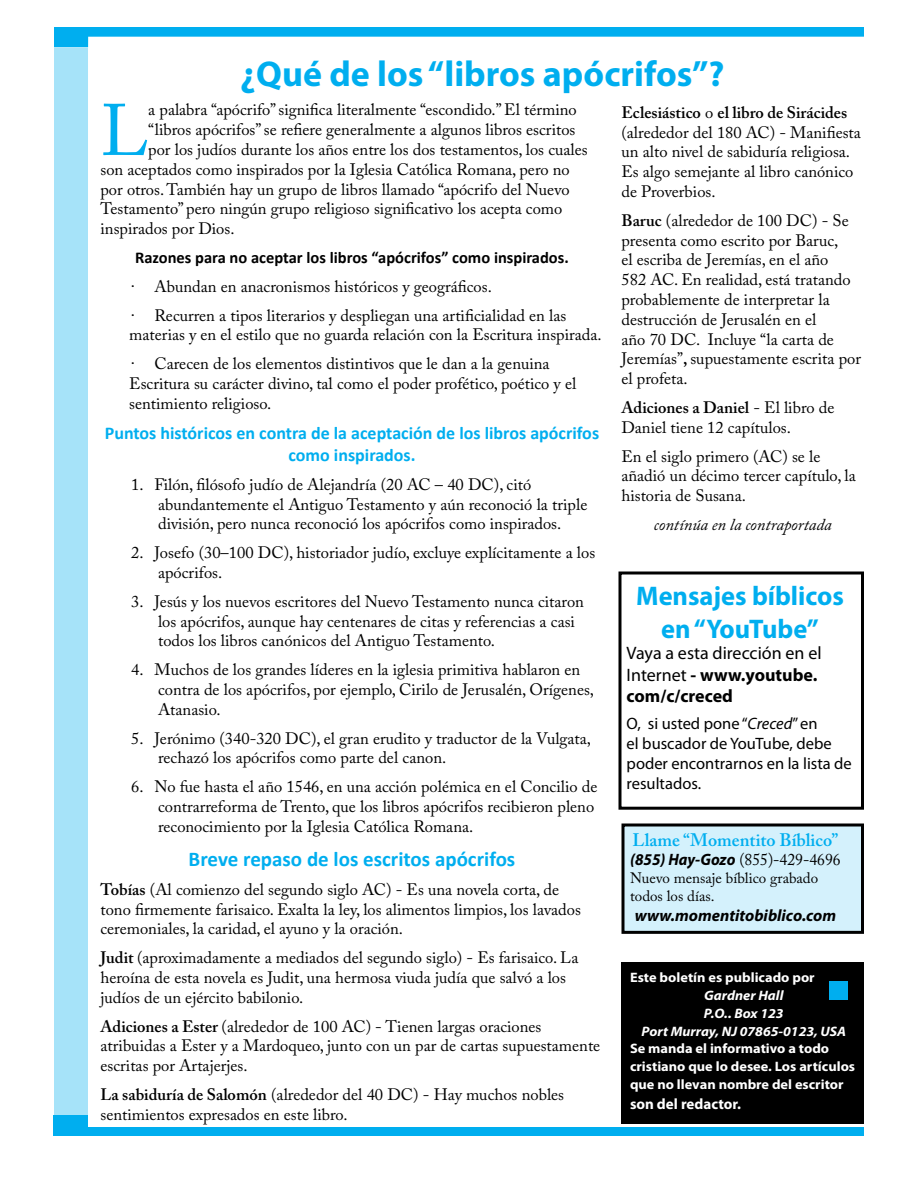
<style>
.page{position:relative;width:918px;height:1188px;background:#fff}
.page>*{position:absolute;margin:0;border:0;box-sizing:border-box;transform-origin:0 0}
.t1{font:72.15px "Adobe Caslon Pro";color:#00aeef}
.t2{font:700 36px "Myriad Pro";color:#00aeef}
.t3{font:700 27px/32.4px "Myriad Pro";color:#00aeef;text-align:center}
.t4{font:700 21px "Calibri";color:#00aeef}
.t5{font:700 18px/21.6px "Calibri";color:#00aeef;text-align:center}
.t6{font:18px/21.6px "Myriad Pro";color:#000}
.t7{font:600 18px "Adobe Caslon Pro";color:#00aeef}
.t8{font:16.5px/19.8px "Adobe Caslon Pro";color:#000}
.t9{font:16.5px/19.8px "Myriad Pro";color:#000}
.t10{font:700 16.5px "Calibri";color:#000}
.t11{font:16.5px "Adobe Caslon Pro";color:#000;scale:.95 1}
.t12{font:italic 16.5px "Adobe Caslon Pro";color:#000}
.t13{font:italic 700 16.5px "Myriad Pro";color:#000}
.t14{font:15px/18px "Adobe Caslon Pro";color:#000}
.t15{font:700 15px "Myriad Pro";color:#fff}
.t16{font:700 13.65px/17.9px "Myriad Pro";color:#fff;scale:1.05 1}
.t17{font:italic 700 13.65px/17.9px "Myriad Pro";color:#fff;text-align:center;scale:1.05 1}
.s1{font-weight:600}
.s2{font-weight:700}
.s3{font-style:italic}
.s4{font-family:"Myriad Pro";font-weight:700;font-style:italic}
</style>
<div class="page">
<div style="left:54px;top:48px;width:34px;height:1075px;background:#a6e3f9"></div>
<svg style="left:54px;top:27px;width:810px;height:20px"></svg>
<div style="left:621px;top:962px;width:243px;height:162px;background:#000"></div>
<div style="left:53px;top:1127px;width:811px;height:9px;background:#00aeef"></div>
<div style="left:54px;top:1115px;width:34px;height:12px;background:#00aeef"></div>
<div style="left:829px;top:981px;width:19px;height:18px;background:#00aeef"></div>
<div style="left:623px;top:825px;width:239px;height:107px;background:#d4f1fc"></div>
<div style="left:621px;top:824px;width:243px;height:110px;border:3px solid #000"></div>
<div style="left:618px;top:572px;width:246px;height:238px;border:3px solid #000"></div>
<h2 class="t2" style="left:240px;top:51px;width:486px">¿Qué de los “libros apócrifos”?</h2>
<h1 class="t1" style="left:100px;top:88px;width:49px">L</h1>
<p class="t8" style="left:148px;top:100px;width:430px">a palabra “apócrifo” significa literalmente “escondido.” El término</p>
<p class="t8" style="left:148px;top:120px;width:429px">“libros apócrifos” se refiere generalmente a algunos libros escritos</p>
<p class="t8" style="left:148px;top:139px;width:441px">por los judíos durante los años entre los dos testamentos, los cuales</p>
<p class="t8" style="left:100px;top:159px;width:471px">son aceptados como inspirados por la Iglesia Católica Romana, pero no</p>
<p class="t8" style="left:100px;top:179px;width:471px">por otros. También hay un grupo de libros llamado “apócrifo del Nuevo</p>
<p class="t8" style="left:100px;top:199px;width:463px">Testamento” pero ningún grupo religioso significativo los acepta como</p>
<p class="t8" style="left:100px;top:219px;width:136px">inspirados por Dios.</p>
<p class="t10" style="left:135px;top:247px;width:435px">Razones para no aceptar los libros “apócrifos” como inspirados.</p>
<p class="t8" style="left:131px;top:272px;width:437px;line-height:28.8px">· Abundan en anacronismos históricos y geográficos.<br>· Recurren a tipos literarios y despliegan una artificialidad en las</p>
<p class="t8" style="left:129px;top:320px;width:474px;line-height:28.8px">materias y en el estilo que no guarda relación con la Escritura inspirada. · Carecen de los elementos distintivos que le dan a la genuina</p>
<p class="t8" style="left:129px;top:373px;width:448px">Escritura su carácter divino, tal como el poder profético, poético y el sentimiento religioso.</p>
<p class="t5" style="left:105px;top:423px;width:496px">Puntos históricos en contra de la aceptación de los libros apócrifos como inspirados.</p>
<p class="t8" style="left:158px;top:474px;width:431px;text-indent:-27px">1. Filón, filósofo judío de Alejandría (20 AC – 40 DC), citó abundantemente el Antiguo Testamento y aún reconoció la triple división, pero nunca reconoció los apócrifos como inspirados.</p>
<p class="t8" style="left:158px;top:543px;width:439px;text-indent:-27px">2. Josefo (30–100 DC), historiador judío, excluye explícitamente a los apócrifos.</p>
<p class="t8" style="left:158px;top:591px;width:427px;text-indent:-27px">3. Jesús y los nuevos escritores del Nuevo Testamento nunca citaron los apócrifos, aunque hay centenares de citas y referencias a casi todos los libros canónicos del Antiguo Testamento.</p>
<p class="t8" style="left:158px;top:660px;width:438px;text-indent:-27px">4. Muchos de los grandes líderes en la iglesia primitiva hablaron en contra de los apócrifos, por ejemplo, Cirilo de Jerusalén, Orígenes,<br>Atanasio.</p>
<p class="t8" style="left:158px;top:728px;width:435px;text-indent:-27px">5. Jerónimo (340-320 DC), el gran erudito y traductor de la Vulgata, rechazó los apócrifos como parte del canon.</p>
<p class="t8" style="left:158px;top:777px;width:441px;text-indent:-27px">6. No fue hasta el año 1546, en una acción polémica en el Concilio de contrarreforma de Trento, que los libros apócrifos recibieron pleno reconocimiento por la Iglesia Católica Romana.</p>
<p class="t4" style="left:189px;top:846px;width:328px">Breve repaso de los escritos apócrifos</p>
<p class="t8" style="left:100px;top:879px;width:482px"><span class="s1">Tobías</span> (Al comienzo del segundo siglo AC) - Es una novela corta, de tono firmemente farisaico. Exalta la ley, los alimentos limpios, los lavados ceremoniales, la caridad, el ayuno y la oración.</p>
<p class="t8" style="left:100px;top:948px;width:479px"><span class="s1">Judit</span> (aproximadamente a mediados del segundo siglo) - Es farisaico. La heroína de esta novela es Judit, una hermosa viuda judía que salvó a los judíos de un ejército babilonio.</p>
<p class="t8" style="left:100px;top:1016px;width:501px"><span class="s1">Adiciones a Ester</span> (alrededor de 100 AC) - Tienen largas oraciones atribuidas a Ester y a Mardoqueo, junto con un par de cartas supuestamente escritas por Artajerjes.</p>
<p class="t8" style="left:100px;top:1084px;width:465px"><span class="s1">La sabiduría de Salomón</span> (alrededor del 40 DC) - Hay muchos nobles sentimientos expresados en este libro.</p>
<p class="t8" style="left:621px;top:102px;width:241px"><span class="s1">Eclesiástico</span> o <span class="s1">el libro de Sirácides </span>(alrededor del 180 AC) - Manifiesta un alto nivel de sabiduría religiosa.<br>Es algo semejante al libro canónico de Proverbios.</p>
<p class="t8" style="left:621px;top:210px;width:241px"><span class="s1">Baruc</span> (alrededor de 100 DC) - Se presenta como escrito por Baruc,<br>el escriba de Jeremías, en el año<br>582 AC. En realidad, está tratando probablemente de interpretar la destrucción de Jerusalén en el<br>año 70 DC. Incluye “la carta de<br>Jeremías”<span class="s1">,</span> supuestamente escrita por el profeta.</p>
<p class="t8" style="left:621px;top:397px;width:215px"><span class="s1">Adiciones a Daniel</span> - El libro de<br>Daniel tiene 12 capítulos.</p>
<p class="t8" style="left:621px;top:446px;width:236px">En el siglo primero (AC) se le añadió un décimo tercer capítulo, la historia de Susana.</p>
<p class="t12" style="left:654px;top:515px;width:179px">contínúa en la contraportada</p>
<h3 class="t3" style="left:636px;top:579px;width:209px">Mensajes bíblicos en “YouTube”</h3>
<p class="t6" style="left:627px;top:642px;width:197px">Vaya a esta dirección en el<br>Internet <span class="s2">- www.youtube. com/c/creced</span></p>
<p class="t9" style="left:627px;top:714px;width:227px">O, si usted pone “<span class="s3">Creced</span>” en<br>el buscador de YouTube, debe poder encontrarnos en la lista de resultados.</p>
<p class="t7" style="left:632px;top:829px;width:208px">Llame “Momentito Bíblico”</p>
<p class="t11" style="left:630px;top:850px;width:223px"><span class="s4">(855) Hay-Gozo</span> (855)-429-4696</p>
<p class="t14" style="left:630px;top:869px;width:190px">Nuevo mensaje bíblico grabado todos los días.</p>
<p class="t13" style="left:635px;top:905px;width:203px">www.momentitobiblico.com</p>
<p class="t16" style="left:630px;top:968px;width:177px">Este boletín es publicado por</p>
<p class="t17" style="left:642px;top:986px;width:196px">Gardner Hall<br>P.O.. Box 123<br>Port Murray, NJ 07865-0123, USA</p>
<p class="t16" style="left:630px;top:1039px;width:216px">Se manda el informativo a todo cristiano que lo desee. Los artículos que no llevan nombre del escritor</p>
<p class="t15" style="left:630px;top:1094px;width:113px">son del redactor.</p>
</div>
